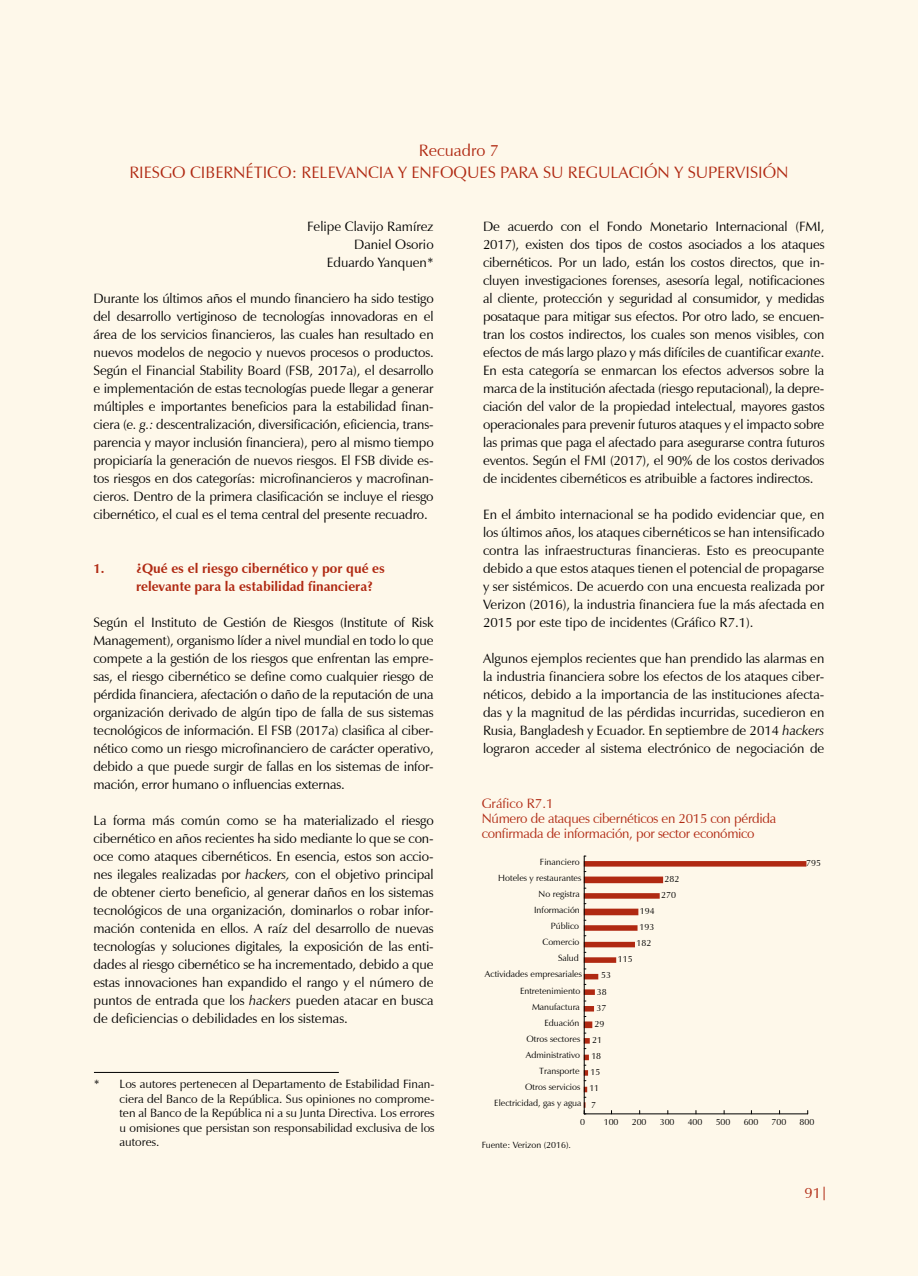
<style>
.page{position:relative;width:918px;height:1276px;background:#fff}
.page>*{position:absolute;margin:0;border:0;box-sizing:border-box;transform-origin:0 0}
.t1{font:16.5px/21.6px "Zapf Humanist 601 BT";color:#b02912;text-align:center}
.t2{font:15px "Zapf Humanist 601 BT";color:#b02912}
.t3{font:13.5px/18px "Zapf Humanist 601 BT";color:#000;text-align:justify}
.t4{font:13.5px/15px "Zapf Humanist 601 BT";letter-spacing:-.02em;color:#b02912}
.t5{font:700 13.5px/18px "Zapf Humanist 601 BT";color:#b02912}
.t6{font:12px/14.4px "Zapf Humanist 601 BT";color:#000;text-align:justify}
.t7{font:9px "Zapf Humanist 601 BT";color:#000}
.s1{font-style:italic}
</style>
<div class="page">
<div style="left:1px;top:0;width:917px;height:1276px;background:#fef8ea"></div>
<svg style="left:824px;top:1186px;width:1px;height:14px"></svg>
<hr style="left:94px;top:1072px;width:245px;height:1px;background:#000">
<svg style="left:585px;top:861px;width:221px;height:246px"></svg>
<hr style="left:584px;top:1113px;width:224px;height:1px;background:#000">
<hr style="left:584px;top:856px;width:1px;height:258px;background:#000">
<p class="t1" style="left:129px;top:140px;width:661px">Recuadro 7<br>RIESGO CIBERNÉTICO: RELEVANCIA Y ENFOQUES PARA SU REGULACIÓN Y SUPERVISIÓN</p>
<p class="t3" style="left:307px;top:217px;width:128px;text-align:right">Felipe Clavijo Ramírez<br>Daniel Osorio<br>Eduardo Yanquen*</p>
<p class="t3" style="left:94px;top:289px;width:342px">Durante los últimos años el mundo financiero ha sido testigo del desarrollo vertiginoso de tecnologías innovadoras en el área de los servicios financieros, las cuales han resultado en nuevos modelos de negocio y nuevos procesos o productos.<br>Según el Financial Stability Board (FSB, 2017a), el desarrollo e implementación de estas tecnologías puede llegar a generar múltiples e importantes beneficios para la estabilidad finan&shy;ciera (<span class="s1">e. g.:</span> descentralización, diversificación, eficiencia, trans&shy;parencia y mayor inclusión financiera), pero al mismo tiempo propiciaría la generación de nuevos riesgos. El FSB divide es&shy;tos riesgos en dos categorías: microfinancieros y macrofinan&shy;cieros. Dentro de la primera clasificación se incluye el riesgo cibernético, el cual es el tema central del presente recuadro.</p>
<p class="t3" style="left:483px;top:217px;width:343px">De acuerdo con el Fondo Monetario Internacional (FMI, 2017), existen dos tipos de costos asociados a los ataques cibernéticos. Por un lado, están los costos directos, que in&shy;cluyen investigaciones forenses, asesoría legal, notificaciones al cliente, protección y seguridad al consumidor, y medidas posataque para mitigar sus efectos. Por otro lado, se encuen&shy;tran los costos indirectos, los cuales son menos visibles, con efectos de más largo plazo y más difíciles de cuantificar <span class="s1">exante</span>.<br>En esta categoría se enmarcan los efectos adversos sobre la marca de la institución afectada (riesgo reputacional), la depre&shy;ciación del valor de la propiedad intelectual, mayores gastos operacionales para prevenir futuros ataques y el impacto sobre las primas que paga el afectado para asegurarse contra futuros eventos. Según el FMI (2017), el 90% de los costos derivados de incidentes cibernéticos es atribuible a factores indirectos.</p>
<p class="t3" style="left:483px;top:505px;width:343px">En el ámbito internacional se ha podido evidenciar que, en los últimos años, los ataques cibernéticos se han intensificado contra las infraestructuras financieras. Esto es preocupante debido a que estos ataques tienen el potencial de propagarse y ser sistémicos. De acuerdo con una encuesta realizada por Verizon (2016), la industria financiera fue la más afectada en 2015 por este tipo de incidentes (Gráfico R7.1).</p>
<p class="t3" style="left:483px;top:649px;width:343px">Algunos ejemplos recientes que han prendido las alarmas en la industria financiera sobre los efectos de los ataques ciber&shy;néticos, debido a la importancia de las instituciones afecta&shy;das y la magnitud de las pérdidas incurridas, sucedieron en Rusia, Bangladesh y Ecuador. En septiembre de 2014 <span class="s1">hackers </span>lograron acceder al sistema electrónico de negociación de</p>
<p class="t5" style="left:136px;top:559px;width:251px;text-indent:-43px">1. ¿Qué es el riesgo cibernético y por qué es relevante para la estabilidad financiera?</p>
<p class="t3" style="left:94px;top:613px;width:342px">Según el Instituto de Gestión de Riesgos (Institute of Risk Management), organismo líder a nivel mundial en todo lo que compete a la gestión de los riesgos que enfrentan las empre&shy;sas, el riesgo cibernético se define como cualquier riesgo de pérdida financiera, afectación o daño de la reputación de una organización derivado de algún tipo de falla de sus sistemas tecnológicos de información. El FSB (2017a) clasifica al ciber&shy;nético como un riesgo microfinanciero de carácter operativo, debido a que puede surgir de fallas en los sistemas de infor&shy;mación, error humano o influencias externas.</p>
<p class="t3" style="left:94px;top:811px;width:342px">La forma más común como se ha materializado el riesgo cibernético en años recientes ha sido mediante lo que se con&shy;oce como ataques cibernéticos. En esencia, estos son accio&shy;nes ilegales realizadas por <span class="s1">hackers,</span> con el objetivo principal de obtener cierto beneficio, al generar daños en los sistemas tecnológicos de una organización, dominarlos o robar infor&shy;mación contenida en ellos. A raíz del desarrollo de nuevas tecnologías y soluciones digitales<span class="s1">,</span> la exposición de las enti&shy;dades al riesgo cibernético se ha incrementado, debido a que estas innovaciones han expandido el rango y el número de puntos de entrada que los <span class="s1">hackers</span> pueden atacar en busca de deficiencias o debilidades en los sistemas.</p>
<p class="t4" style="left:482px;top:795px;width:296px">Gráfico R7.1<br>Número de ataques cibernéticos en 2015 con pérdida confirmada de información, por sector económico</p>
<p class="t7" style="left:540px;top:856px;width:41px">Financiero</p>
<p class="t7" style="left:806px;top:857px;width:16px">795</p>
<p class="t7" style="left:498px;top:872px;width:85px">Hoteles y restaurantes</p>
<p class="t7" style="left:665px;top:873px;width:16px">282</p>
<p class="t7" style="left:539px;top:888px;width:43px">No registra</p>
<p class="t7" style="left:661px;top:889px;width:16px">270</p>
<p class="t7" style="left:534px;top:904px;width:47px">Información</p>
<p class="t7" style="left:640px;top:905px;width:16px">194</p>
<p class="t7" style="left:551px;top:920px;width:30px">Público</p>
<p class="t7" style="left:640px;top:921px;width:16px">193</p>
<p class="t7" style="left:542px;top:936px;width:39px">Comercio</p>
<p class="t7" style="left:637px;top:937px;width:16px">182</p>
<p class="t7" style="left:558px;top:952px;width:22px">Salud</p>
<p class="t7" style="left:618px;top:953px;width:16px">115</p>
<p class="t7" style="left:485px;top:968px;width:98px">Actividades empresariales</p>
<p class="t7" style="left:601px;top:969px;width:11px">53</p>
<p class="t7" style="left:520px;top:985px;width:62px">Entretenimiento</p>
<p class="t7" style="left:597px;top:986px;width:11px">38</p>
<p class="t7" style="left:532px;top:1001px;width:49px">Manufactura</p>
<p class="t7" style="left:597px;top:1002px;width:11px">37</p>
<p class="t7" style="left:544px;top:1017px;width:37px">Eduación</p>
<p class="t7" style="left:594px;top:1018px;width:11px">29</p>
<p class="t6" style="left:119px;top:1077px;width:317px;text-indent:-26px">* Los autores pertenecen al Departamento de Estabilidad Finan&shy;ciera del Banco de la República. Sus opiniones no comprome&shy;ten al Banco de la República ni a su Junta Directiva. Los errores u omisiones que persistan son responsabilidad exclusiva de los autores.</p>
<p class="t7" style="left:527px;top:1033px;width:55px">Otros sectores</p>
<p class="t7" style="left:592px;top:1034px;width:11px">21</p>
<p class="t7" style="left:526px;top:1049px;width:56px">Administrativo</p>
<p class="t7" style="left:591px;top:1050px;width:11px">18</p>
<p class="t7" style="left:539px;top:1065px;width:42px">Transporte</p>
<p class="t7" style="left:591px;top:1066px;width:11px">15</p>
<p class="t7" style="left:525px;top:1081px;width:57px">Otros servicios</p>
<p class="t7" style="left:589px;top:1082px;width:11px">11</p>
<p class="t7" style="left:494px;top:1097px;width:89px">Electricidad, gas y agua</p>
<p class="t7" style="left:591px;top:1099px;width:6px">7</p>
<p class="t7" style="left:482px;top:1139px;width:91px">Fuente: Verizon (2016).</p>
<p class="t7" style="left:580px;top:1115px;width:6px">0</p>
<p class="t7" style="left:604px;top:1115px;width:16px">100</p>
<p class="t7" style="left:632px;top:1115px;width:16px">200</p>
<p class="t7" style="left:660px;top:1115px;width:16px">300</p>
<p class="t7" style="left:688px;top:1115px;width:16px">400</p>
<p class="t7" style="left:716px;top:1115px;width:16px">500</p>
<p class="t7" style="left:744px;top:1115px;width:16px">600</p>
<p class="t7" style="left:772px;top:1115px;width:16px">700</p>
<p class="t7" style="left:800px;top:1115px;width:16px">800</p>
<p class="t2" style="left:805px;top:1184px;width:18px">91</p>
</div>
